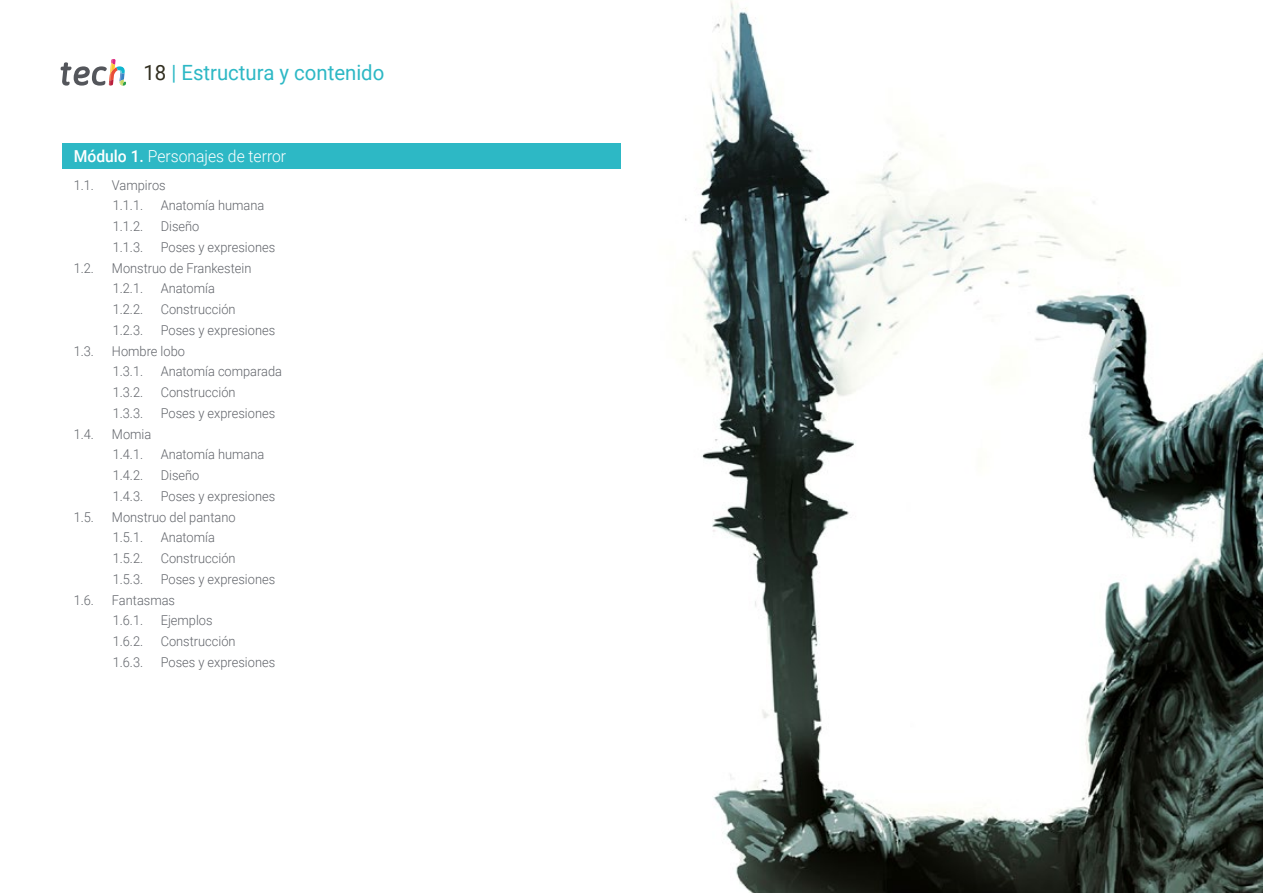
<style>
.page{position:relative;width:1263px;height:893px;background:#fff}
.page>*{position:absolute;margin:0;border:0;box-sizing:border-box;transform-origin:0 0}
.t1{font:21px "Roboto";color:#2db8c5}
.t2{font:300 16.5px "Roboto";color:#fff;scale:.95 1}
.t3{font:300 13.5px/20.7px "Roboto";color:#61646a;scale:.95 1}
.s1{color:#312e20}
.s2{font-weight:500}
</style>
<div class="page">
<div style="left:63px;top:144px;width:558px;height:25px;background:#2db8c5"></div>
<svg style="left:61px;top:59px;width:65px;height:27px"></svg>
<img style="left:683px;top:0;width:580px;height:893px">
<h1 class="t1" style="left:144px;top:57px;width:242px"><span class="s1">18</span> | Estructura y contenido</h1>
<p class="t2" style="left:74px;top:145px;width:225px"><span class="s2">Módulo 1.</span> Personajes de terror</p>
<p class="t3" style="left:74px;top:174px;width:23px">1.1.</p>
<p class="t3" style="left:112px;top:174px;width:58px">Vampiros<br>1.1.1.</p>
<p class="t3" style="left:161px;top:195px;width:110px">Anatomía humana</p>
<p class="t3" style="left:113px;top:215px;width:34px">1.1.2.</p>
<p class="t3" style="left:161px;top:215px;width:42px">Diseño</p>
<p class="t3" style="left:113px;top:236px;width:34px">1.1.3.</p>
<p class="t3" style="left:161px;top:236px;width:122px">Poses y expresiones</p>
<p class="t3" style="left:74px;top:257px;width:23px">1.2.</p>
<p class="t3" style="left:112px;top:257px;width:148px">Monstruo de Frankestein<br>1.2.1.</p>
<p class="t3" style="left:161px;top:278px;width:59px">Anatomía</p>
<p class="t3" style="left:113px;top:298px;width:34px">1.2.2.</p>
<p class="t3" style="left:161px;top:298px;width:80px">Construcción</p>
<p class="t3" style="left:113px;top:319px;width:34px">1.2.3.</p>
<p class="t3" style="left:161px;top:319px;width:122px">Poses y expresiones</p>
<p class="t3" style="left:74px;top:340px;width:23px">1.3.</p>
<p class="t3" style="left:112px;top:340px;width:78px">Hombre lobo<br>1.3.1.</p>
<p class="t3" style="left:161px;top:361px;width:129px">Anatomía comparada</p>
<p class="t3" style="left:113px;top:381px;width:34px">1.3.2.</p>
<p class="t3" style="left:161px;top:381px;width:80px">Construcción</p>
<p class="t3" style="left:113px;top:402px;width:34px">1.3.3.</p>
<p class="t3" style="left:161px;top:402px;width:122px">Poses y expresiones</p>
<p class="t3" style="left:74px;top:423px;width:23px">1.4.</p>
<p class="t3" style="left:112px;top:423px;width:43px">Momia<br>1.4.1.</p>
<p class="t3" style="left:161px;top:444px;width:110px">Anatomía humana</p>
<p class="t3" style="left:113px;top:464px;width:34px">1.4.2.</p>
<p class="t3" style="left:161px;top:464px;width:42px">Diseño</p>
<p class="t3" style="left:113px;top:485px;width:34px">1.4.3.</p>
<p class="t3" style="left:161px;top:485px;width:122px">Poses y expresiones</p>
<p class="t3" style="left:74px;top:506px;width:23px">1.5.</p>
<p class="t3" style="left:112px;top:506px;width:132px">Monstruo del pantano<br>1.5.1.</p>
<p class="t3" style="left:161px;top:527px;width:59px">Anatomía</p>
<p class="t3" style="left:113px;top:547px;width:34px">1.5.2.</p>
<p class="t3" style="left:161px;top:547px;width:80px">Construcción</p>
<p class="t3" style="left:113px;top:568px;width:34px">1.5.3.</p>
<p class="t3" style="left:161px;top:568px;width:122px">Poses y expresiones</p>
<p class="t3" style="left:74px;top:589px;width:23px">1.6.</p>
<p class="t3" style="left:112px;top:589px;width:68px">Fantasmas<br>1.6.1.</p>
<p class="t3" style="left:161px;top:610px;width:56px">Ejemplos</p>
<p class="t3" style="left:113px;top:630px;width:34px">1.6.2.</p>
<p class="t3" style="left:161px;top:630px;width:80px">Construcción</p>
<p class="t3" style="left:113px;top:651px;width:34px">1.6.3.</p>
<p class="t3" style="left:161px;top:651px;width:122px">Poses y expresiones</p>
</div>
